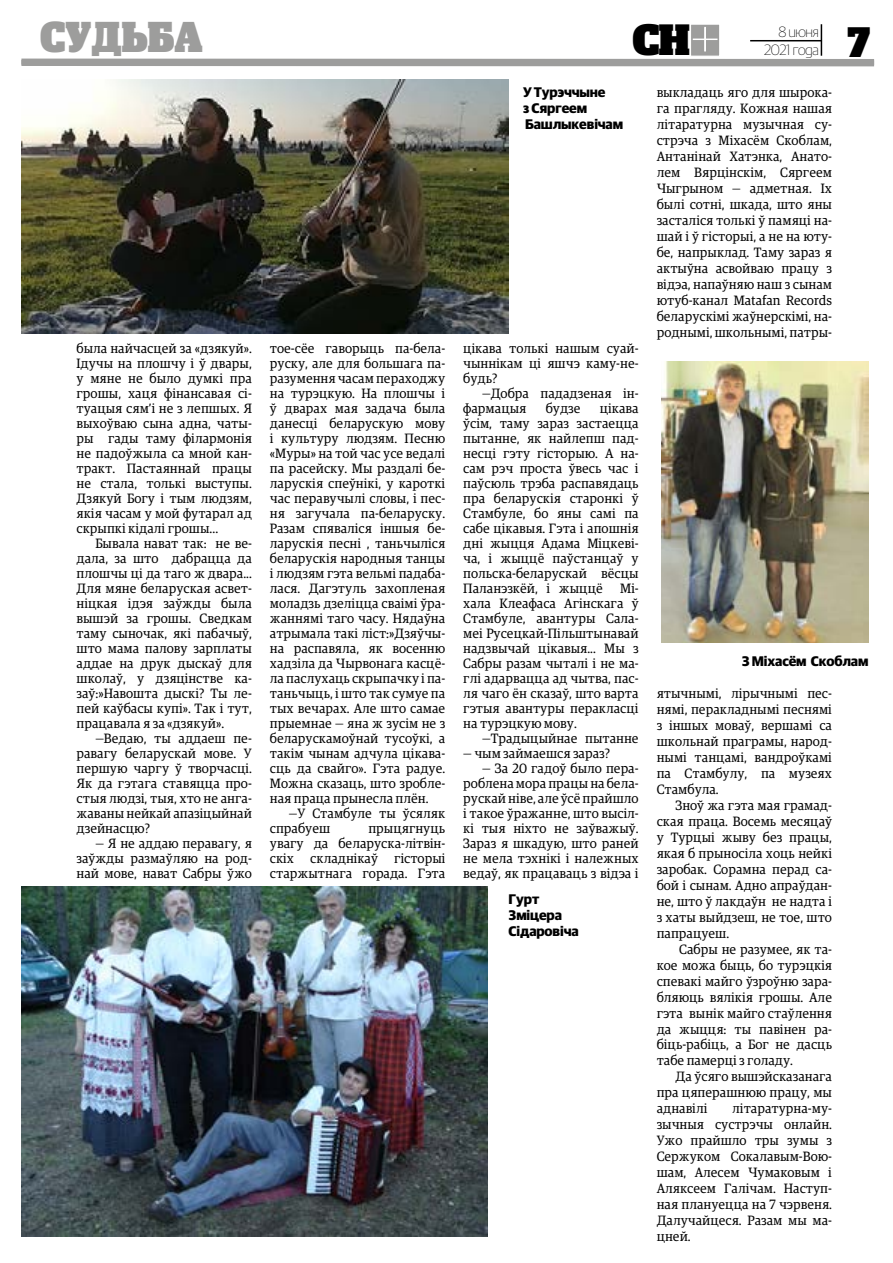
<style>
.page{position:relative;width:893px;height:1263px;background:#fff}
.page>*{position:absolute;margin:0;border:0;box-sizing:border-box;transform-origin:0 0}
.t1{font:800 44.1px "Snplus Display Logo";color:#000}
.t2{font:800 43.5px "Snplus Display";color:#9d9d9c}
.t3{font:800 42.9px "Snplus Display";color:#000}
.t4{font:200 15px "Snplus Sans";letter-spacing:-.03em;color:#000}
.t5{font:700 13.95px/15.8px "Snplus Sans";letter-spacing:-.01em;color:#000}
.t6{font:13.5px/15px "Snplus Tekst";color:#000;text-align:justify}
</style>
<div class="page">
<div style="left:690px;top:24px;width:30px;height:32px;background:#9d9d9c;border:1px solid #fff"></div>
<div style="left:704px;top:27px;width:2px;height:24px;background:#9d9d9c;border:1px solid #fff"></div>
<svg style="left:693px;top:39px;width:24px;height:1px"></svg>
<hr style="left:750px;top:40px;width:72px;height:1px;background:#000">
<hr style="left:821px;top:24px;width:1px;height:32px;background:#000">
<div style="left:21px;top:59px;width:853px;height:6px;background:#9d9d9c"></div>
<div style="left:21px;top:60px;width:853px;height:6px;background:#9d9d9c"></div>
<img style="left:21px;top:80px;width:488px;height:253px">
<img style="left:21px;top:886px;width:467px;height:350px">
<img style="left:661px;top:361px;width:207px;height:281px">
<h2 class="t2" style="left:40px;top:12px;width:164px">СУДЬБА</h2>
<h1 class="t1" style="left:632px;top:15px;width:59px">СН</h1>
<p class="t4" style="left:779px;top:24px;width:42px">8 июня</p>
<p class="t4" style="left:764px;top:42px;width:56px">2021 года</p>
<p class="t5" style="left:523px;top:85px;width:102px">У Турэччыне<br>з Сяргеем<br>Башлыкевічам</p>
<p class="t6" style="left:657px;top:84px;width:177px;line-height:16px">выкладаць яго для шырока&shy;га прагляду. Кожная нашая лiтаратурна музычная су&shy;стрэча з Мiхасём Скоблам, Антанiнай Хатэнка, Анато&shy;лем Вярцiнскiм, Сяргеем Чыгрыном — адметная. Іх былi сотнi, шкада, што яны засталiся толькi ў памяцi на&shy;шай i ў гiсторыi, а не на юту&shy;бе, напрыклад. Таму зараз я актыўна асвойваю працу з вiдэа, напаўняю наш з сынам ютуб-канал Matafan Records беларускiмi жаўнерскiмi, на&shy;роднымi, школьнымi, патры-</p>
<h3 class="t3" style="left:847px;top:18px;width:24px">7</h3>
<p class="t6" style="left:77px;top:340px;width:177px">была найчасцей за «дзякуй».<br>Iдучы на плошчу i ў двары, у мяне не было думкi пра грошы, хаця фiнансавая сi&shy;туацыя сям’і не з лепшых. Я выхоўваю сына адна, чаты&shy;ры гады таму фiлармонiя не падоўжыла са мной кан&shy;тракт. Пастаяннай працы не стала, толькi выступы.<br>Дзякуй Богу i тым людзям, якiя часам у мой футарал ад скрыпкi кiдалi грошы…</p>
<p class="t6" style="left:77px;top:535px;width:177px;text-indent:19px">Бывала нават так: не ве&shy;дала, за што дабрацца да плошчы цi да таго ж двара...<br>Для мяне беларуская асвет&shy;нiцкая iдэя заўжды была вышэй за грошы. Сведкам таму сыночак, якi пабачыў, што мама палову зарплаты аддае на друк дыскаў для школаў, у дзяцінстве ка&shy;заў:»Навошта дыскi? Ты ле&shy;пей каўбасы купi». Так i тут, працавала я за «дзякуй».</p>
<p class="t6" style="left:77px;top:730px;width:177px;text-indent:19px">—Ведаю, ты аддаеш пе&shy;равагу беларускай мове. У першую чаргу ў творчасці.<br>Як да гэтага ставяцца про&shy;стыя людзі, тыя, хто не анга&shy;жаваны нейкай апазіцыйнай дзейнасцю?</p>
<p class="t6" style="left:77px;top:835px;width:177px;text-indent:19px">— Я не аддаю перавагу, я заўжды размаўляю на род&shy;най мове, нават Сабры ўжо</p>
<p class="t6" style="left:270px;top:340px;width:177px">тое-сёе гаворыць па-бела&shy;руску, але для большага па&shy;разумення часам пераходжу на турэцкую. На плошчы i ў дварах мая задача была данесцi беларускую мову i культуру людзям. Песню «Муры» на той час усе ведалi па расейску. Мы раздалi бе&shy;ларускiя спеўнiкi, у кароткi час перавучылi словы, i пес&shy;ня загучала па-беларуску.<br>Разам спявалiся iншыя бе&shy;ларускiя песнi , таньчылiся беларускiя народныя танцы i людзям гэта вельмi падаба&shy;лася. Дагэтуль захопленая моладзь дзелiцца сваiмi ўра&shy;жаннямi таго часу. Нядаўна атрымала такi лiст:»Дзяўчы&shy;на распавяла, як восенню хадзiла да Чырвонага касцё&shy;ла паслухаць скрыпачку i па&shy;таньчыць, i што так сумуе па тых вечарах. Але што самае прыемнае — яна ж зусiм не з беларускамоўнай тусоўкi, а такiм чынам адчула цiкава&shy;сць да свайго». Гэта радуе.<br>Можна сказаць, што зробле&shy;ная праца прынесла плён.</p>
<p class="t6" style="left:270px;top:805px;width:177px;text-indent:19px">—У Стамбуле ты ўсяляк спрабуеш</p>
<p class="t6" style="left:270px;top:820px;width:177px;text-indent:98px">прыцягнуць увагу да беларуска-літвін&shy;скіх складнікаў гісторыі старжытнага горада. Гэта</p>
<p class="t6" style="left:463px;top:340px;width:177px">цікава толькі нашым суай&shy;чыннікам ці яшчэ каму-не&shy;будь?</p>
<p class="t6" style="left:463px;top:385px;width:177px;text-indent:19px">—Добра пададзеная iн&shy;фармацыя</p>
<p class="t6" style="left:546px;top:400px;width:36px">будзе</p>
<p class="t6" style="left:463px;top:400px;width:177px;text-indent:136px">цiкава ўсiм, таму зараз застаецца пытанне, як найлепш пад&shy;несцi гэту гісторыю. А на&shy;сам рэч проста ўвесь час i паўсюль трэба распавядаць пра беларускiя старонкi ў Стамбуле, бо яны самi па сабе цiкавыя. Гэта i апошнiя днi жыцця Адама Міцкевi&shy;ча, i жыццё паўстанцаў у польска-беларускай вёсцы Паланэзкёй, i жыццё</p>
<p class="t6" style="left:463px;top:580px;width:177px;text-indent:157px">Мі&shy;хала Клеафаса Агiнскага ў Стамбуле, авантуры Сала&shy;меi Русецкай-Пiльштынавай надзвычай цiкавыя... Мы з Сабры разам чыталi i не ма&shy;глi адарвацца ад чытва, пас&shy;ля чаго ён сказаў, што варта гэтыя авантуры перакласцi на турэцкую мову.</p>
<p class="t6" style="left:482px;top:730px;width:158px">—Традыцыйнае пытанне</p>
<p class="t6" style="left:463px;top:745px;width:148px">— чым займаешся зараз?</p>
<p class="t6" style="left:463px;top:760px;width:177px;text-indent:19px">— За 20 гадоў было пера&shy;роблена мора працы на бела&shy;рускай нiве, але ўсё прайшло i такое ўражанне, што высіл&shy;кі тыя нiхто не заўважыў.<br>Зараз я шкадую, што раней не мела тэхнiкi i належных ведаў, як працаваць з вiдэа i</p>
<p class="t5" style="left:509px;top:891px;width:72px">Гурт<br>Зміцера<br>Сідаровіча</p>
<p class="t5" style="left:742px;top:653px;width:128px">З Міхасём Скоблам</p>
<p class="t6" style="left:657px;top:685px;width:177px;line-height:16px">ятычнымi, лiрычнымi пес&shy;нямi, перакладнымi песнямi з iншых моваў, вершамi са школьнай праграмы, народ&shy;нымi танцамi, вандроўкамi па Стамбулу, па музеях Стамбула.</p>
<p class="t6" style="left:657px;top:797px;width:177px;line-height:16px;text-indent:19px">Зноў жа гэта мая грамад&shy;ская праца. Восемь месяцаў у Турцыi жыву без працы, якая б прыносiла хоць нейкi заробак. Сорамна перад са&shy;бой i сынам. Адно апраўдан&shy;не, што ў лакдаўн не надта і з хаты выйдзеш, не тое, што папрацуеш.</p>
<p class="t6" style="left:657px;top:941px;width:177px;line-height:16px;text-indent:23px">Сабры не разумее, як та&shy;кое можа быць, бо турэцкія спевакi майго ўзроўню зара&shy;бляюць вялiкiя грошы. Але гэта вынiк майго стаўлення да жыцця: ты павiнен ра&shy;бiць-рабiць, а Бог не дасць табе памерцi з голаду.</p>
<p class="t6" style="left:657px;top:1069px;width:177px;line-height:16px;text-indent:19px">Да ўсяго вышэйсказанага пра цяперашнюю працу, мы аднавiлi</p>
<p class="t6" style="left:657px;top:1101px;width:177px;line-height:16px;text-indent:76px">лiтаратурна-му&shy;зычныя сустрэчы онлайн.<br>Ужо прайшло тры зумы з Сержуком Сокалавым-Вою&shy;шам, Алесем Чумаковым i Аляксеем Галiчам. Наступ&shy;ная плануецца на 7 чэрвеня.<br>Далучайцеся. Разам мы ма&shy;цней.</p>
</div>
